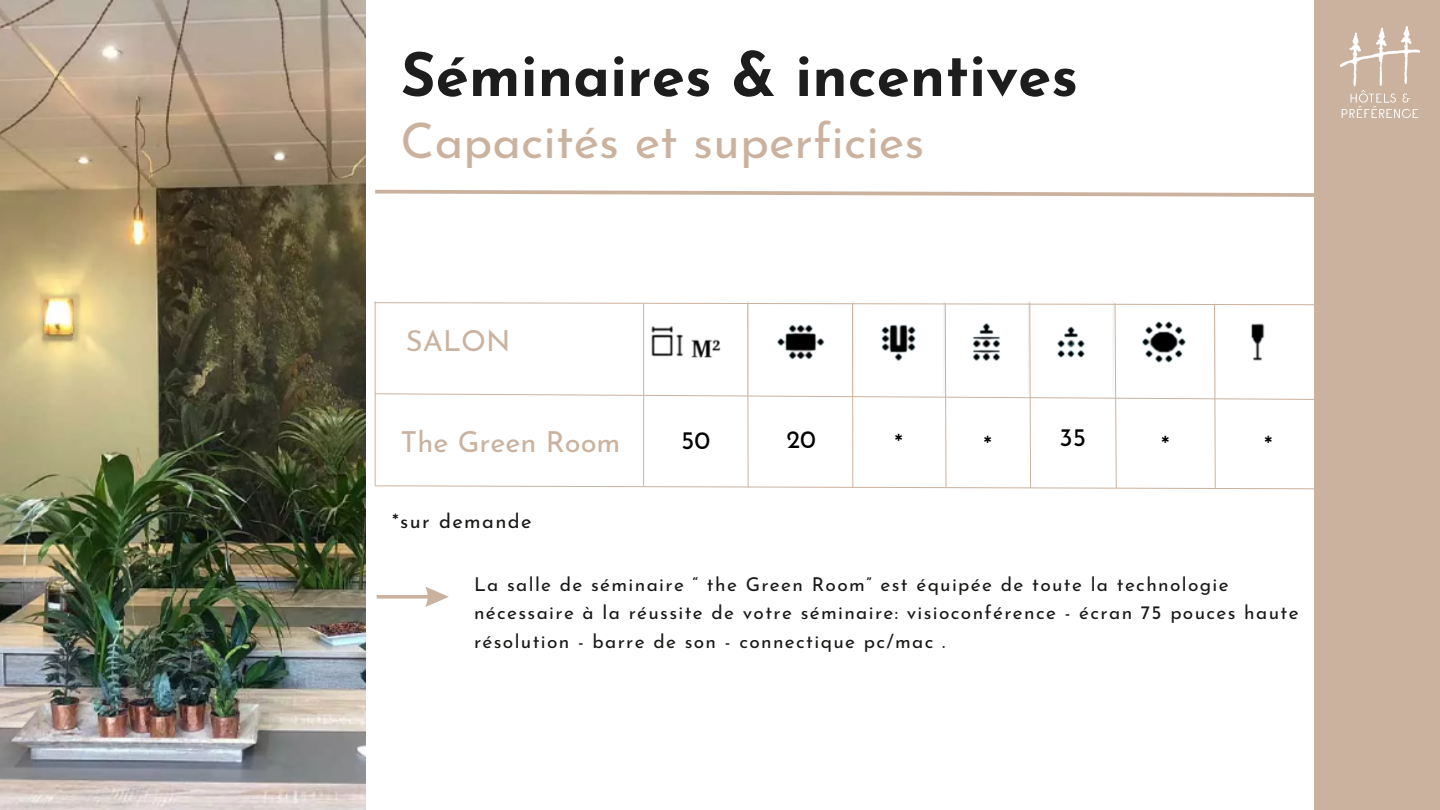
<style>
.page{position:relative;width:1440px;height:810px;background:#fff}
.page>*{position:absolute;margin:0;border:0;box-sizing:border-box;transform-origin:0 0}
.t1{font:700 60px "Josefin Sans";color:#1d1d1d}
.t2{font:49px "Josefin Sans";color:#cbb29f}
.t3{font:29px "Josefin Sans";color:#cbb29f}
.t4{font:25.3px "Josefin Sans";color:#000}
.t5{font:20.1px "Josefin Sans";letter-spacing:.07em;color:#191918}
.t6{font:19.1px/28.5px "Josefin Sans";letter-spacing:.07em;color:#191918}
</style>
<div class="page">
<div style="left:1314px;top:0;width:126px;height:810px;background:#cbb29f"></div>
<img style="left:0;top:0;width:366px;height:810px">
<svg style="left:375px;top:189px;width:939px;height:8px"></svg>
<svg style="left:377px;top:587px;width:72px;height:20px"></svg>
<img style="left:1340px;top:27px;width:79px;height:90px">
<svg style="left:374px;top:302px;width:940px;height:188px"></svg>
<h1 class="t1" style="left:401px;top:51px;width:679px">Séminaires &amp; incentives</h1>
<h2 class="t2" style="left:401px;top:121px;width:525px">Capacités et superficies</h2>
<h3 class="t3" style="left:406px;top:329px;width:106px">SALON</h3>
<h3 class="t3" style="left:401px;top:430px;width:221px">The Green Room</h3>
<h3 class="t4" style="left:786px;top:429px;width:31px">20</h3>
<h3 class="t4" style="left:895px;top:433px;width:10px">*</h3>
<h3 class="t4" style="left:984px;top:435px;width:10px">*</h3>
<h3 class="t4" style="left:1059px;top:427px;width:28px">35</h3>
<h3 class="t4" style="left:681px;top:430px;width:31px">50</h3>
<h3 class="t4" style="left:1161px;top:435px;width:10px">*</h3>
<h3 class="t4" style="left:1264px;top:435px;width:10px">*</h3>
<p class="t5" style="left:392px;top:513px;width:141px">*sur demande</p>
<p class="t6" style="left:474px;top:572px;width:826px">La salle de séminaire “ the Green Room” est équipée de toute la technologie nécessaire à la réussite de votre séminaire: visioconférence - écran 75 pouces haute résolution - barre de son - connectique pc/mac .</p>
</div>
